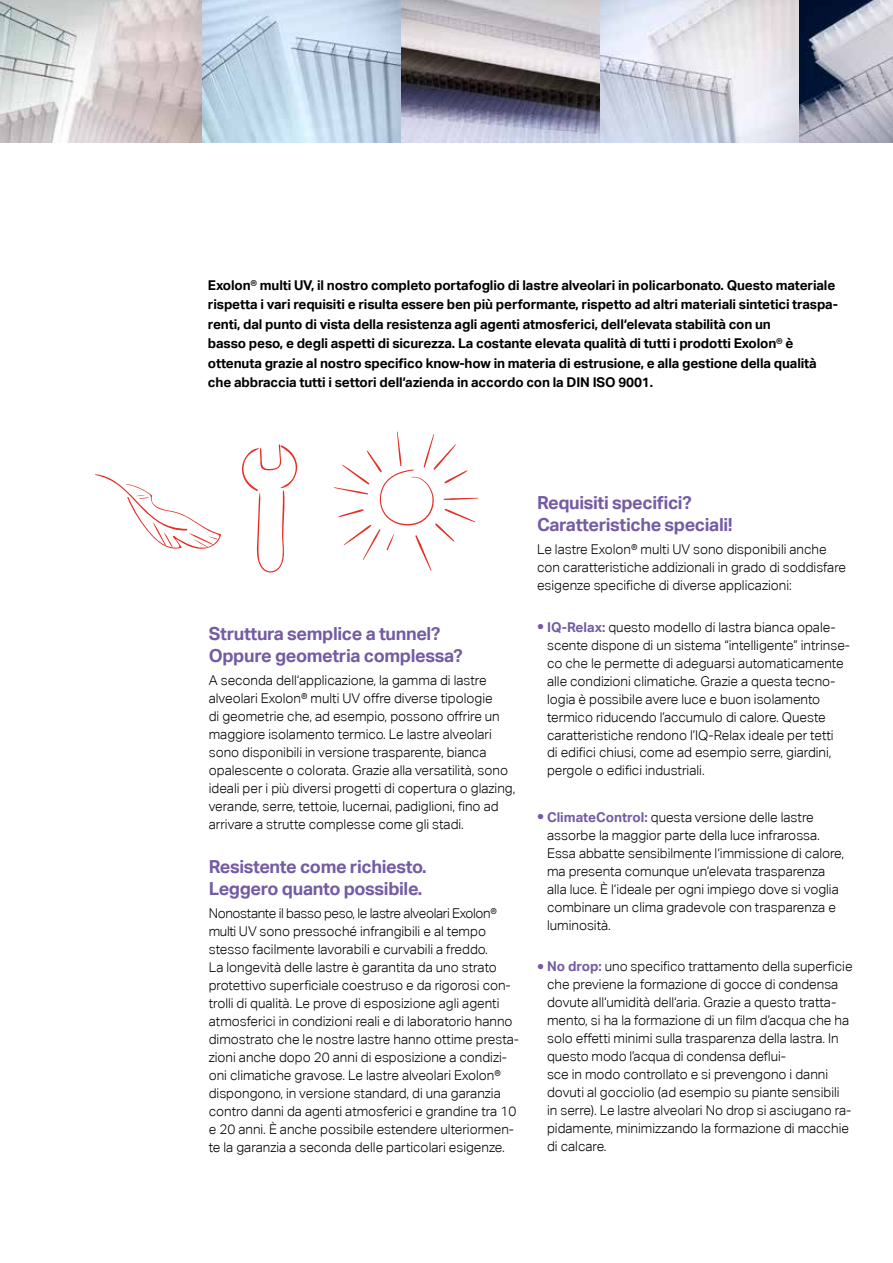
<style>
.page{position:relative;width:893px;height:1263px;background:#fff}
.page>*{position:absolute;margin:0;border:0;box-sizing:border-box;transform-origin:0 0}
.t1{font:700 18px/22.2px "Aktiv Grotesk";letter-spacing:-.02em;color:#745ba3}
.t2{font:300 13.5px/18px "Aktiv Grotesk";color:#000}
.t3{font:700 13.5px/19.5px "Aktiv Grotesk";letter-spacing:-.01em;color:#000}
.s1{font-weight:700;font-size:17.55px;color:#745ba3}
.s2{font-weight:700;color:#745ba3}
</style>
<div class="page">
<img style="left:0;top:0;width:893px;height:142px">
<svg style="left:95px;top:474px;width:126px;height:75px"></svg>
<svg style="left:334px;top:431px;width:144px;height:140px"></svg>
<svg style="left:241px;top:444px;width:56px;height:129px"></svg>
<p class="t3" style="left:208px;top:275px;width:631px">Exolon® multi UV, il nostro completo portafoglio di lastre alveolari in policarbonato. Questo materiale rispetta i vari requisiti e risulta essere ben più performante, rispetto ad altri materiali sintetici traspa&shy;renti, dal punto di vista della resistenza agli agenti atmosferici, dell‘elevata stabilità con un<br>basso peso, e degli aspetti di sicurezza. La costante elevata qualità di tutti i prodotti Exolon® è ottenuta grazie al nostro specifico know-how in materia di estrusione, e alla gestione della qualità che abbraccia tutti i settori dell‘azienda in accordo con la DIN ISO 9001.</p>
<h1 class="t1" style="left:209px;top:622px;width:255px">Struttura semplice a tunnel?<br>Oppure geometria complessa?</h1>
<p class="t2" style="left:209px;top:671px;width:308px">A seconda dell‘applicazione, la gamma di lastre alveolari Exolon® multi UV offre diverse tipologie<br>di geometrie che, ad esempio, possono offrire un maggiore isolamento termico. Le lastre alveolari sono disponibili in versione trasparente, bianca opalescente o colorata. Grazie alla versatilità, sono ideali per i più diversi progetti di copertura o glazing, verande, serre, tettoie, lucernai, padiglioni, fino ad arrivare a strutte complesse come gli stadi.</p>
<h1 class="t1" style="left:209px;top:855px;width:219px">Resistente come richiesto.<br>Leggero quanto possibile.</h1>
<p class="t2" style="left:209px;top:904px;width:312px">Nonostante il basso peso, le lastre alveolari Exolon® multi UV sono pressoché infrangibili e al tempo stesso facilmente lavorabili e curvabili a freddo.<br>La longevità delle lastre è garantita da uno strato protettivo superficiale coestruso e da rigorosi con&shy;trolli di qualità. Le prove di esposizione agli agenti atmosferici in condizioni reali e di laboratorio hanno dimostrato che le nostre lastre hanno ottime presta&shy;zioni anche dopo 20 anni di esposizione a condizi&shy;oni climatiche gravose. Le lastre alveolari Exolon® dispongono, in versione standard, di una garanzia contro danni da agenti atmosferici e grandine tra 10 e 20 anni. È anche possibile estendere ulteriormen&shy;te la garanzia a seconda delle particolari esigenze.</p>
<h1 class="t1" style="left:537px;top:491px;width:197px">Requisiti specifici?<br>Caratteristiche speciali!</h1>
<p class="t2" style="left:537px;top:540px;width:310px">Le lastre Exolon® multi UV sono disponibili anche con caratteristiche addizionali in grado di soddisfare esigenze specifiche di diverse applicazioni:</p>
<p class="t2" style="left:547px;top:618px;width:305px;text-indent:-10px"><span class="s1">•</span> <span class="s2">IQ-Relax:</span> questo modello di lastra bianca opale&shy;scente dispone di un sistema “intelligente” intrinse&shy;co che le permette di adeguarsi automaticamente alle condizioni climatiche. Grazie a questa tecno&shy;logia è possibile avere luce e buon isolamento termico riducendo l’accumulo di calore. Queste caratteristiche rendono l’IQ-Relax ideale per tetti<br>di edifici chiusi, come ad esempio serre, giardini, pergole o edifici industriali.</p>
<p class="t2" style="left:547px;top:808px;width:299px;text-indent:-10px"><span class="s1">•</span> <span class="s2">ClimateControl:</span> questa versione delle lastre assorbe la maggior parte della luce infrarossa.<br>Essa abbatte sensibilmente l‘immissione di calore, ma presenta comunque un‘elevata trasparenza alla luce. È l‘ideale per ogni impiego dove si voglia combinare un clima gradevole con trasparenza e luminosità.</p>
<p class="t2" style="left:547px;top:957px;width:307px;text-indent:-10px"><span class="s1">•</span> <span class="s2">No drop:</span> uno specifico trattamento della superficie che previene la formazione di gocce di condensa dovute all‘umidità dell‘aria. Grazie a questo tratta&shy;mento, si ha la formazione di un film d’acqua che ha solo effetti minimi sulla trasparenza della lastra. In questo modo l’acqua di condensa deflui-<br>sce in modo controllato e si prevengono i danni dovuti al gocciolio (ad esempio su piante sensibili in serre). Le lastre alveolari No drop si asciugano ra&shy;pidamente, minimizzando la formazione di macchie di calcare.</p>
</div>
